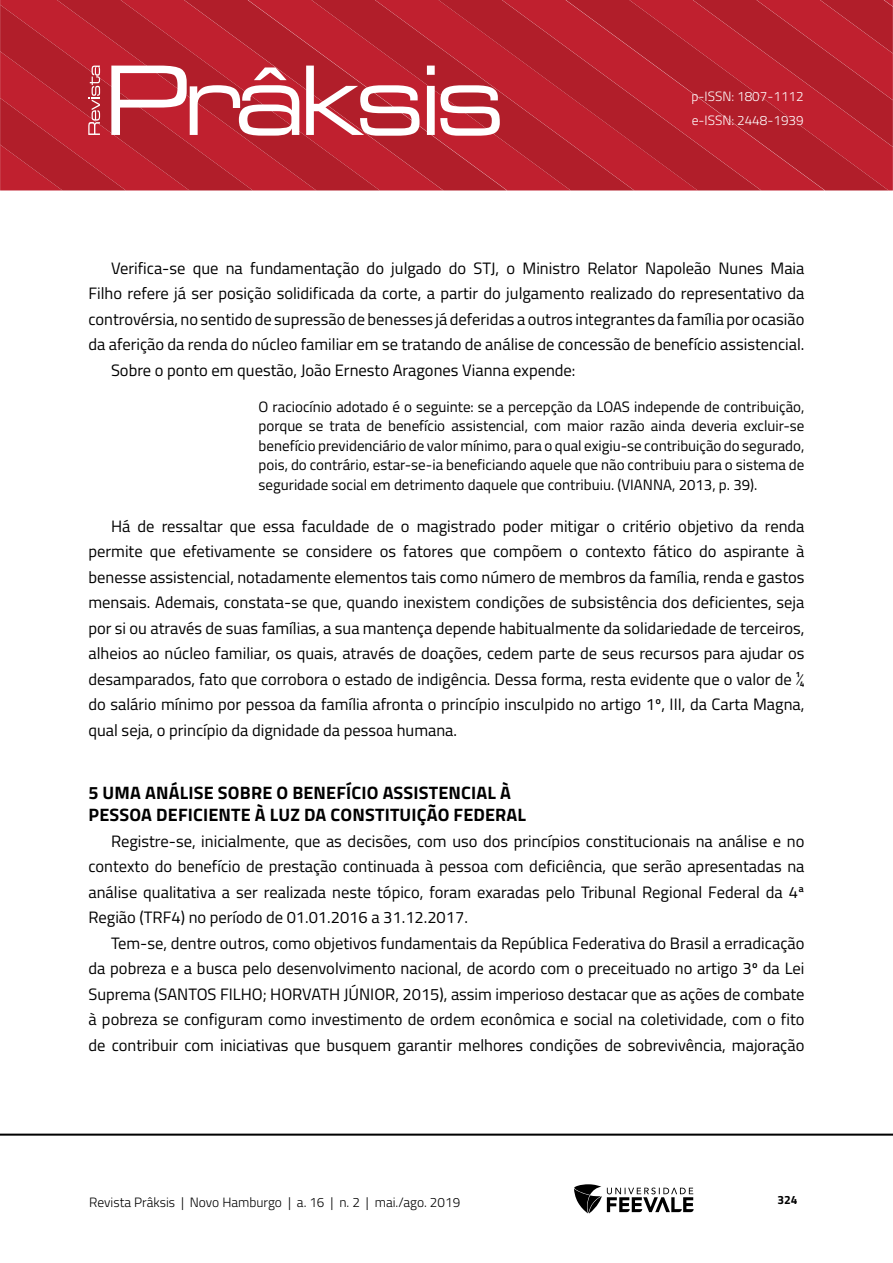
<style>
.page{position:relative;width:893px;height:1263px;background:#fff}
.page>*{position:absolute;margin:0;border:0;box-sizing:border-box;transform-origin:0 0}
.TITILO_1{font:700 18px/22.5px "Titillium Web";letter-spacing:.01em;color:#000}
.Corpo_de_texto{font:16.5px/25.5px "Titillium Web";color:#000;text-align:justify}
.Citação{font:15px/19.5px "Titillium Web";color:#000;text-align:justify}
.t1{font:300 13.5px "Titillium Web";color:#000}
.t2{font:300 13.5px/24px "Titillium Web";color:#fff}
.t3{font:700 12px "Titillium Web";color:#000}
</style>
<div class="page">
<svg style="left:0;top:5px;width:56px;height:46px;background:#b7202d"></svg>
<svg style="left:56px;top:0;width:128px;height:51px;background:#b81f2d"></svg>
<svg style="left:184px;top:0;width:127px;height:51px;background:#b8202d"></svg>
<svg style="left:311px;top:0;width:127px;height:51px;background:#b8202d"></svg>
<svg style="left:438px;top:0;width:127px;height:190px;background:#b9202d"></svg>
<svg style="left:565px;top:0;width:324px;height:190px;background:#b8202d"></svg>
<svg style="left:692px;top:0;width:201px;height:147px;background:#b8202d"></svg>
<hr style="left:0;top:1133px;width:893px;height:3px;background:#000">
<svg style="left:574px;top:1184px;width:120px;height:29px"></svg>
<svg style="left:0;top:51px;width:500px;height:139px;background:#c13d48"></svg>
<p class="t2" style="left:691px;top:84px;width:114px">p-ISSN: 1807-1112 e-ISSN: 2448-1939</p>
<p class="Corpo_de_texto" style="left:88px;top:254px;width:717px;text-indent:22px">Verifica-se que na fundamentação do julgado do STJ, o Ministro Relator Napoleão Nunes Maia Filho refere já ser posição solidificada da corte, a partir do julgamento realizado do representativo da controvérsia, no sentido de supressão de benesses já deferidas a outros integrantes da família por ocasião da aferição da renda do núcleo familiar em se tratando de análise de concessão de benefício assistencial.</p>
<p class="Corpo_de_texto" style="left:111px;top:356px;width:466px">Sobre o ponto em questão, João Ernesto Aragones Vianna expende:</p>
<p class="Citação" style="left:259px;top:396px;width:547px">O raciocínio adotado é o seguinte: se a percepção da LOAS independe de contribuição, porque se trata de benefício assistencial, com maior razão ainda deveria excluir-se benefício previdenciário de valor mínimo, para o qual exigiu-se contribuição do segurado, pois, do contrário, estar-se-ia beneficiando aquele que não contribuiu para o sistema de seguridade social em detrimento daquele que contribuiu. (VIANNA, 2013, p. 39).</p>
<p class="Corpo_de_texto" style="left:88px;top:512px;width:717px;text-indent:22px">Há de ressaltar que essa faculdade de o magistrado poder mitigar o critério objetivo da renda permite que efetivamente se considere os fatores que compõem o contexto fático do aspirante à benesse assistencial, notadamente elementos tais como número de membros da família, renda e gastos mensais. Ademais, constata-se que, quando inexistem condições de subsistência dos deficientes, seja por si ou através de suas famílias, a sua mantença depende habitualmente da solidariedade de terceiros, alheios ao núcleo familiar, os quais, através de doações, cedem parte de seus recursos para ajudar os desamparados, fato que corrobora o estado de indigência. Dessa forma, resta evidente que o valor de ¼ do salário mínimo por pessoa da família afronta o princípio insculpido no artigo 1º, III, da Carta Magna, qual seja, o princípio da dignidade da pessoa humana.</p>
<p class="TITILO_1" style="left:88px;top:780px;width:439px">5 UMA ANÁLISE SOBRE O BENEFÍCIO ASSISTENCIAL À<br>PESSOA DEFICIENTE À LUZ DA CONSTITUIÇÃO FEDERAL</p>
<p class="Corpo_de_texto" style="left:88px;top:827px;width:717px;text-indent:22px">Registre-se, inicialmente, que as decisões, com uso dos princípios constitucionais na análise e no contexto do benefício de prestação continuada à pessoa com deficiência, que serão apresentadas na análise qualitativa a ser realizada neste tópico, foram exaradas pelo Tribunal Regional Federal da 4ª Região (TRF4) no período de 01.01.2016 a 31.12.2017.</p>
<p class="Corpo_de_texto" style="left:88px;top:929px;width:717px;text-indent:22px">Tem-se, dentre outros, como objetivos fundamentais da República Federativa do Brasil a erradicação da pobreza e a busca pelo desenvolvimento nacional, de acordo com o preceituado no artigo 3º da Lei Suprema (SANTOS FILHO; HORVATH JÚNIOR, 2015), assim imperioso destacar que as ações de combate à pobreza se configuram como investimento de ordem econômica e social na coletividade, com o fito de contribuir com iniciativas que busquem garantir melhores condições de sobrevivência, majoração</p>
<p class="t1" style="left:89px;top:1192px;width:372px">Revista Prâksis | Novo Hamburgo | a. 16 | n. 2 | mai./ago. 2019</p>
<p class="t3" style="left:777px;top:1190px;width:22px">324</p>
</div>
